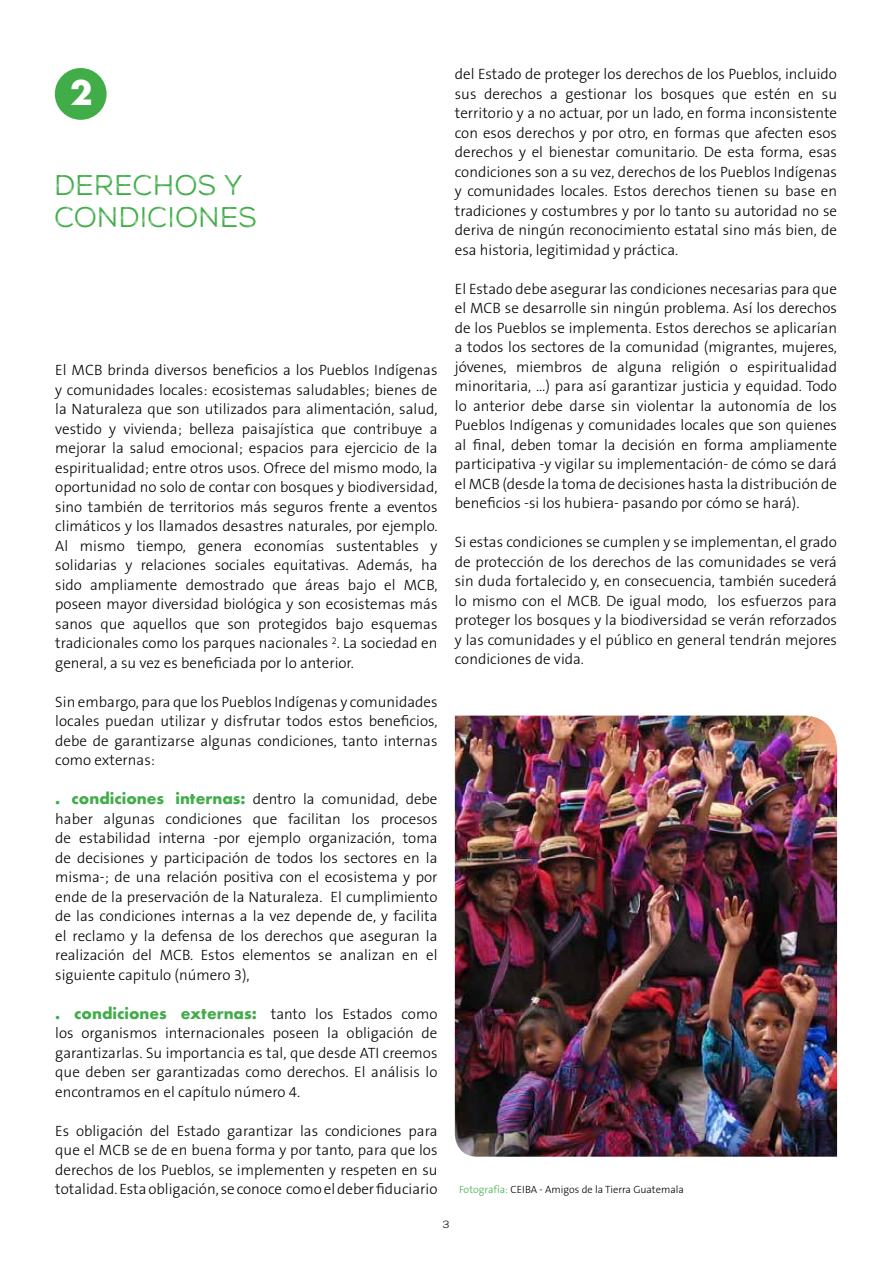
<style>
.page{position:relative;width:893px;height:1263px;background:#fff}
.page>*{position:absolute;margin:0;border:0;box-sizing:border-box;transform-origin:0 0}
.t1{font:700 33px "Futura";color:#fff}
.t2{font:28.5px/31.5px "Nexa Rust Sans Book 02";color:#41ad49}
.t3{font:300 15px/19.5px "The Sans B3";color:#000;text-align:justify}
.t4{font:700 15px "Futura";color:#41ad49}
.t5{font:300 10.5px "The Sans B3";color:#000}
.t6{font:10.5px "Nexa Rust Sans Book 02";color:#000}
.s1{font-family:"Futura";font-weight:700;color:#41ad49}
.s2{font-family:"The Sans B3";font-weight:300;color:#000}
.s3{color:#41ad49}
</style>
<div class="page">
<div style="left:55px;top:68px;width:52px;height:52px;background:#41ad49;border-radius:50%"></div>
<img style="left:455px;top:716px;width:382px;height:441px">
<h1 class="t1" style="left:70px;top:69px;width:24px">2</h1>
<p class="t3" style="left:455px;top:65px;width:384px">del Estado de proteger los derechos de los Pueblos, incluido sus derechos a gestionar los bosques que estén en su territorio y a no actuar, por un lado, en forma inconsistente con esos derechos y por otro, en formas que afecten esos derechos y el bienestar comunitario. De esta forma, esas condiciones son a su vez, derechos de los Pueblos Indígenas y comunidades locales. Estos derechos tienen su base en tradiciones y costumbres y por lo tanto su autoridad no se deriva de ningún reconocimiento estatal sino más bien, de esa historia, legitimidad y práctica.</p>
<p class="t3" style="left:455px;top:279px;width:384px">El Estado debe asegurar las condiciones necesarias para que el MCB se desarrolle sin ningún problema. Así los derechos de los Pueblos se implementa. Estos derechos se aplicarían a todos los sectores de la comunidad (migrantes, mujeres, jóvenes, miembros de alguna religión o espiritualidad minoritaria, …) para así garantizar justicia y equidad. Todo lo anterior debe darse sin violentar la autonomía de los Pueblos Indígenas y comunidades locales que son quienes al final, deben tomar la decisión en forma ampliamente participativa -y vigilar su implementación- de cómo se dará el MCB (desde la toma de decisiones hasta la distribución de beneficios -si los hubiera- pasando por cómo se hará).</p>
<p class="t3" style="left:455px;top:533px;width:384px">Si estas condiciones se cumplen y se implementan, el grado de protección de los derechos de las comunidades se verá sin duda fortalecido y, en consecuencia, también sucederá lo mismo con el MCB. De igual modo, los esfuerzos para proteger los bosques y la biodiversidad se verán reforzados y las comunidades y el público en general tendrán mejores condiciones de vida.</p>
<h2 class="t2" style="left:54px;top:170px;width:204px">DERECHOS Y<br>CONDICIONES</h2>
<p class="t3" style="left:55px;top:361px;width:384px">El MCB brinda diversos beneficios a los Pueblos Indígenas y comunidades locales: ecosistemas saludables; bienes de la Naturaleza que son utilizados para alimentación, salud, vestido y vivienda; belleza paisajística que contribuye a mejorar la salud emocional; espacios para ejercicio de la espiritualidad; entre otros usos. Ofrece del mismo modo, la oportunidad no solo de contar con bosques y biodiversidad, sino también de territorios más seguros frente a eventos climáticos y los llamados desastres naturales, por ejemplo.<br>Al mismo tiempo, genera economías sustentables y solidarias y relaciones sociales equitativas. Además, ha sido ampliamente demostrado que áreas bajo el MCB, poseen mayor diversidad biológica y son ecosistemas más sanos que aquellos que son protegidos bajo esquemas tradicionales como los parques nacionales <sup>2</sup>. La sociedad en general, a su vez es beneficiada por lo anterior.</p>
<p class="t3" style="left:55px;top:692px;width:384px">Sin embargo, para que los Pueblos Indígenas y comunidades locales puedan utilizar y disfrutar todos estos beneficios, debe de garantizarse algunas condiciones, tanto internas como externas:</p>
<p class="t3" style="left:55px;top:790px;width:384px"><span class="s1">. condiciones internas:</span> dentro la comunidad, debe haber algunas condiciones que facilitan los procesos de estabilidad interna -por ejemplo organización, toma de decisiones y participación de todos los sectores en la misma-; de una relación positiva con el ecosistema y por ende de la preservación de la Naturaleza. El cumplimiento de las condiciones internas a la vez depende de, y facilita el reclamo y la defensa de los derechos que aseguran la realización del MCB. Estos elementos se analizan en el siguiente capitulo (número 3),</p>
<p class="t4" style="left:55px;top:1002px;width:384px">. condiciones externas: <span class="s2">tanto los Estados como</span></p>
<p class="t3" style="left:55px;top:1024px;width:384px">los organismos internacionales poseen la obligación de garantizarlas. Su importancia es tal, que desde ATI creemos que deben ser garantizadas como derechos. El análisis lo encontramos en el capítulo número 4.</p>
<p class="t3" style="left:55px;top:1121px;width:384px">Es obligación del Estado garantizar las condiciones para que el MCB se de en buena forma y por tanto, para que los derechos de los Pueblos, se implementen y respeten en su totalidad. Esta obligación, se conoce como el deber fiduciario</p>
<p class="t5" style="left:459px;top:1184px;width:226px"><span class="s3">Fotografía:</span> CEIBA - Amigos de la Tierra Guatemala</p>
<p class="t6" style="left:442px;top:1218px;width:8px">3</p>
</div>
